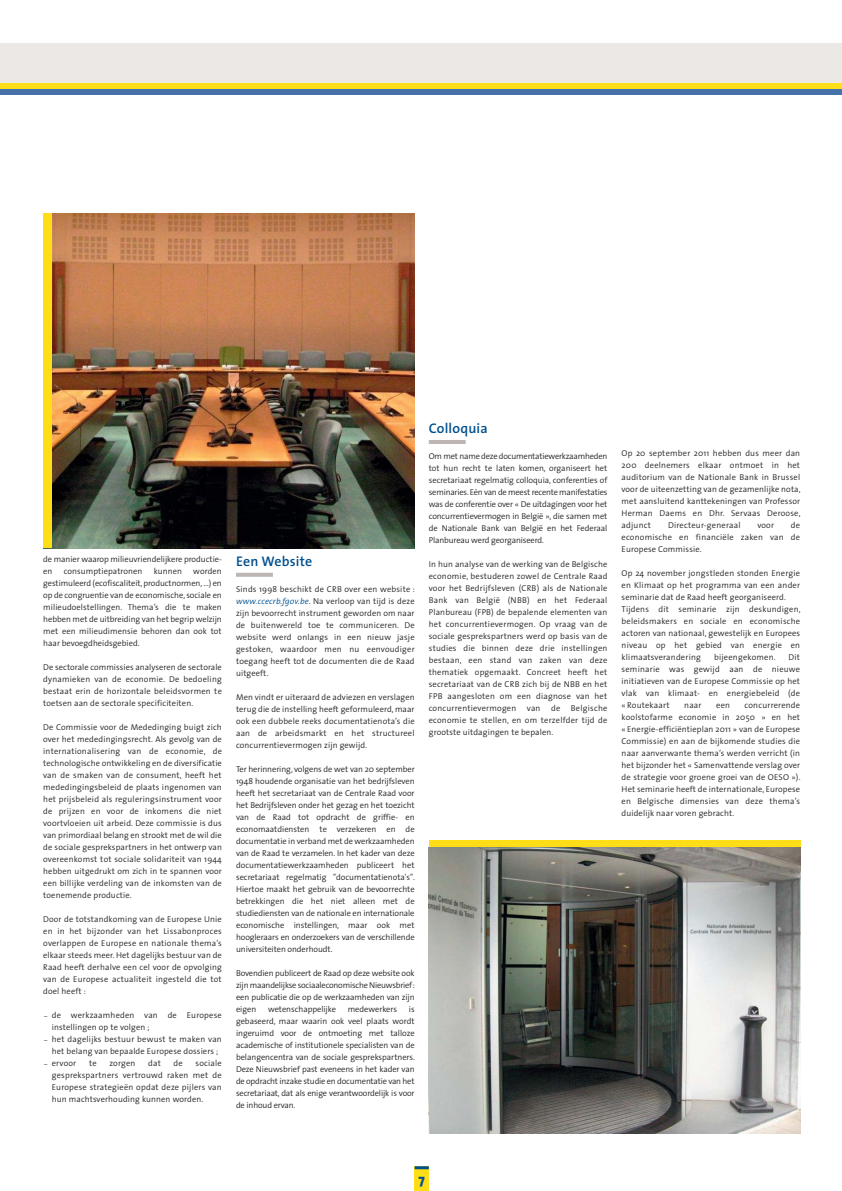
<style>
.page{position:relative;width:842px;height:1191px;background:#fff}
.page>*{position:absolute;margin:0;border:0;box-sizing:border-box;transform-origin:0 0}
.t1{font:600 14px "The Sans";letter-spacing:.015em;color:#00508f}
.t2{font:800 14px "The Sans";color:#00508f}
.t3{font:300 8.5px/12px "The Sans";letter-spacing:.015em;color:#231f20;text-align:justify}
.t4{font:300 8.5px/12px "The Sans";letter-spacing:-.005em;color:#231f20}
.s1{font-family:"Adobe Garamond Pro";font-weight:400;font-style:italic}
.s2{font-style:italic;color:#00508f}
</style>
<div class="page">
<div style="left:1px;top:43px;width:841px;height:51px;background:#ece8e6"></div>
<div style="left:1px;top:83px;width:841px;height:6px;background:#ffdd17"></div>
<div style="left:1px;top:89px;width:841px;height:5px;background:#4572a9"></div>
<hr style="left:0;top:43px;width:1px;height:51px;background:#ece8e6">
<svg style="left:236px;top:573px;width:37px;height:4px"></svg>
<hr style="left:429px;top:440px;width:37px;height:4px;background:#bcb5b1">
<img style="left:52px;top:213px;width:363px;height:335px">
<img style="left:429px;top:847px;width:371px;height:286px">
<div style="left:43px;top:213px;width:9px;height:335px;background:#ffdd17"></div>
<div style="left:429px;top:840px;width:371px;height:7px;background:#ffdd17"></div>
<div style="left:415px;top:1166px;width:14px;height:25px;background:#ffdd17"></div>
<hr style="left:415px;top:1166px;width:14px;height:3px;background:#00508f">
<p class="t4" style="left:43px;top:553px;width:180px">de manier waarop milieuvriendelijkere productie&shy;en</p>
<p class="t3" style="left:43px;top:565px;width:180px;text-indent:150px">worden gestimuleerd (ecofiscaliteit, productnormen, …) en op de congruentie van de economische, sociale en milieudoelstellingen. Thema’s die te maken hebben met de uitbreiding van het begrip welzijn met een milieudimensie behoren dan ook tot haar bevoegdheidsgebied.</p>
<p class="t3" style="left:43px;top:661px;width:180px">De sectorale commissies analyseren de sectorale dynamieken van de economie. De bedoeling bestaat erin de horizontale beleidsvormen te toetsen aan de sectorale specificiteiten.</p>
<p class="t3" style="left:43px;top:721px;width:180px">De Commissie voor de Mededinging buigt zich over het mededingingsrecht. Als gevolg van de internationalisering van de economie, de technologische ontwikkeling en de diversificatie van de smaken van de consument, heeft het mededingingsbeleid de plaats ingenomen van het prijsbeleid als reguleringsinstrument voor de prijzen en voor de inkomens die niet voortvloeien uit arbeid. Deze commissie is dus van primordiaal belang en strookt met de wil die de sociale gesprekspartners in het ontwerp van overeenkomst tot sociale solidariteit van 1944 hebben uitgedrukt om zich in te spannen voor een billijke verdeling van de inkomsten van de toenemende productie.</p>
<p class="t3" style="left:43px;top:913px;width:180px">Door de totstandkoming van de Europese Unie en in het bijzonder van het Lissabonproces overlappen de Europese en nationale thema’s elkaar steeds meer. Het dagelijks bestuur van de Raad heeft derhalve een cel voor de opvolging van de Europese actualiteit ingesteld die tot doel heeft :</p>
<p class="t3" style="left:43px;top:1009px;width:180px"><span class="s1">−</span> de werkzaamheden van de Europese</p>
<p class="t3" style="left:52px;top:1021px;width:99px">instellingen op te volgen ;</p>
<p class="t3" style="left:43px;top:1033px;width:180px"><span class="s1">−</span> het dagelijks bestuur bewust te maken van</p>
<p class="t3" style="left:52px;top:1045px;width:168px">het belang van bepaalde Europese dossiers ;</p>
<p class="t3" style="left:43px;top:1057px;width:35px"><span class="s1">−</span> ervoor</p>
<p class="t3" style="left:89px;top:1057px;width:9px">te</p>
<p class="t3" style="left:109px;top:1057px;width:28px">zorgen</p>
<p class="t3" style="left:148px;top:1057px;width:14px">dat</p>
<p class="t3" style="left:174px;top:1057px;width:11px">de</p>
<p class="t3" style="left:64px;top:565px;width:80px">consumptiepatronen</p>
<p class="t3" style="left:154px;top:565px;width:30px">kunnen</p>
<p class="t3" style="left:52px;top:1057px;width:172px;text-indent:144px">sociale gesprekspartners vertrouwd raken met de Europese strategieën opdat deze pijlers van hun machtsverhouding kunnen worden.</p>
<h1 class="t1" style="left:236px;top:555px;width:78px">Een Website</h1>
<p class="t3" style="left:236px;top:583px;width:181px">Sinds 1998 beschikt de CRB over een website : <span class="s2">www.ccecrb.fgov.be</span>. Na verloop van tijd is deze zijn bevoorrecht instrument geworden om naar de buitenwereld toe te communiceren. De website werd onlangs in een nieuw jasje gestoken, waardoor men nu eenvoudiger toegang heeft tot de documenten die de Raad uitgeeft.</p>
<p class="t3" style="left:236px;top:691px;width:180px">Men vindt er uiteraard de adviezen en verslagen terug die de instelling heeft geformuleerd, maar ook een dubbele reeks documentatienota’s die aan de arbeidsmarkt en het structureel concurrentievermogen zijn gewijd.</p>
<p class="t3" style="left:236px;top:763px;width:180px">Ter herinnering, volgens de wet van 20 september 1948 houdende organisatie van het bedrijfsleven heeft het secretariaat van de Centrale Raad voor het Bedrijfsleven onder het gezag en het toezicht van de Raad tot opdracht de griffie- en economaatdiensten te verzekeren en de documentatie in verband met de werkzaamheden van de Raad te verzamelen. In het kader van deze documentatiewerkzaamheden publiceert het secretariaat regelmatig "documentatienota's".<br>Hiertoe maakt het gebruik van de bevoorrechte betrekkingen die het niet alleen met de studiediensten van de nationale en internationale economische instellingen, maar ook met hoogleraars en onderzoekers van de verschillende universiteiten onderhoudt.</p>
<p class="t3" style="left:236px;top:967px;width:181px">Bovendien publiceert de Raad op deze website ook zijn maandelijkse sociaaleconomische Nieuwsbrief: een publicatie die op de werkzaamheden van zijn eigen</p>
<p class="t4" style="left:268px;top:1003px;width:69px">wetenschappelijke</p>
<p class="t4" style="left:348px;top:1003px;width:51px">medewerkers</p>
<p class="t3" style="left:236px;top:1003px;width:180px;text-indent:173px">is gebaseerd, maar waarin ook veel plaats wordt ingeruimd voor de ontmoeting met talloze academische of institutionele specialisten van de belangencentra van de sociale gesprekspartners.<br>Deze Nieuwsbrief past eveneens in het kader van de opdracht inzake studie en documentatie van het secretariaat, dat als enige verantwoordelijk is voor de inhoud ervan.</p>
<h1 class="t1" style="left:429px;top:423px;width:60px">Colloquia</h1>
<p class="t3" style="left:429px;top:450px;width:180px">Om met name deze documentatiewerkzaamheden tot hun recht te laten komen, organiseert het secretariaat regelmatig colloquia, conferenties of seminaries. Eén van de meest recente manifestaties was de conferentie over « De uitdagingen voor het concurrentievermogen in België », die samen met de Nationale Bank van België en het Federaal Planbureau werd georganiseerd.</p>
<p class="t3" style="left:429px;top:558px;width:180px">In hun analyse van de werking van de Belgische economie, bestuderen zowel de Centrale Raad voor het Bedrijfsleven (CRB) als de Nationale Bank van België (NBB) en het Federaal Planbureau (FPB) de bepalende elementen van het concurrentievermogen. Op vraag van de sociale gesprekspartners werd op basis van de studies die binnen deze drie instellingen bestaan, een stand van zaken van deze thematiek opgemaakt. Concreet heeft het secretariaat van de CRB zich bij de NBB en het FPB aangesloten om een diagnose van het concurrentievermogen van de Belgische economie te stellen, en om terzelfder tijd de grootste uitdagingen te bepalen.</p>
<p class="t3" style="left:622px;top:447px;width:181px">Op 20 september 2011 hebben dus meer dan 200 deelnemers elkaar ontmoet in het auditorium van de Nationale Bank in Brussel voor de uiteenzetting van de gezamenlijke nota, met aansluitend kanttekeningen van Professor Herman Daems en Dhr. Servaas Deroose, adjunct</p>
<p class="t3" style="left:622px;top:519px;width:180px;text-indent:169px">de economische en financiële zaken van de Europese Commissie.</p>
<p class="t3" style="left:622px;top:567px;width:180px;text-align:left">Op 24 november jongstleden stonden Energie en Klimaat op het programma van een ander seminarie dat de Raad heeft georganiseerd.<br>Tijdens dit seminarie zijn deskundigen, beleidsmakers en sociale en economische actoren van nationaal, gewestelijk en Europees niveau op het gebied van energie en klimaatsverandering</p>
<p class="t3" style="left:668px;top:519px;width:74px">Directeur-generaal</p>
<p class="t3" style="left:757px;top:519px;width:18px">voor</p>
<p class="t3" style="left:714px;top:651px;width:63px">bijeengekomen.</p>
<p class="t3" style="left:622px;top:651px;width:180px;text-indent:167px">Dit seminarie was gewijd aan de nieuwe initiatieven van de Europese Commissie op het vlak van klimaat- en energiebeleid (de « Routekaart</p>
<p class="t3" style="left:622px;top:699px;width:180px;text-indent:123px">concurrerende koolstofarme economie in 2050 » en het « Energie-efficiëntieplan 2011 » van de Europese Commissie) en aan de bijkomende studies die naar aanverwante thema’s werden verricht (in het bijzonder het « Samenvattende verslag over de strategie voor groene groei van de OESO »).<br>Het seminarie heeft de internationale, Europese en Belgische dimensies van deze thema’s duidelijk naar voren gebracht.</p>
<p class="t3" style="left:684px;top:699px;width:19px">naar</p>
<p class="t3" style="left:716px;top:699px;width:15px">een</p>
<h1 class="t2" style="left:418px;top:1174px;width:8px">7</h1>
</div>
